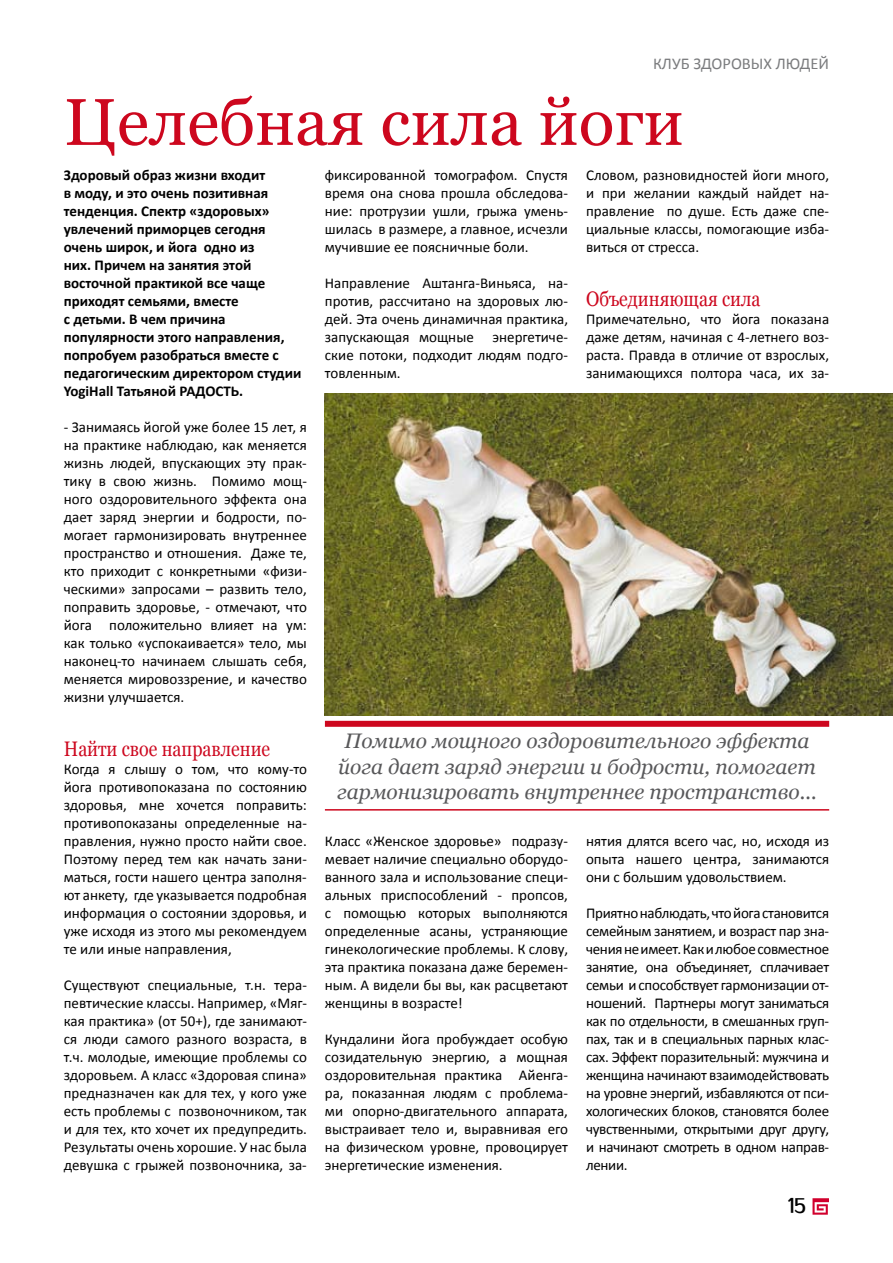
<style>
.page{position:relative;width:893px;height:1263px;background:#fff}
.page>*{position:absolute;margin:0;border:0;box-sizing:border-box;transform-origin:0 0}
.t1{font:66px "Georgia";color:#cd071e}
.t2{font:italic 21px/25.2px "Georgia";color:#58585a;text-align:center}
.t3{font:21px "Georgia";color:#cd071e;scale:.85 1}
.t4{font:21px "Prosto";color:#000;scale:.75 1}
.t5{font:16.5px "Calibri";color:#7b7c7e}
.t6{font:15px/18px "Calibri";color:#000;text-align:justify}
.t7{font:700 15px/18px "Calibri";color:#000}
</style>
<div class="page">
<svg style="left:812px;top:1198px;width:16px;height:17px"></svg>
<img style="left:325px;top:393px;width:568px;height:323px">
<div style="left:325px;top:721px;width:504px;height:6px;background:#cd071e"></div>
<hr style="left:325px;top:809px;width:504px;height:1px;background:#cd071e">
<p class="t5" style="left:653px;top:53px;width:178px">КЛУБ ЗДОРОВЫХ ЛЮДЕЙ</p>
<h1 class="t1" style="left:64px;top:82px;width:621px">Целебная сила йоги</h1>
<p class="t7" style="left:64px;top:166px;width:239px">Здоровый образ жизни входит<br>в моду, и это очень позитивная тенденция. Спектр «здоровых» увлечений приморцев сегодня очень широк, и йога одно из<br>них. Причем на занятия этой восточной практикой все чаще приходят семьями, вместе<br>с детьми. В чем причина популярности этого направления, попробуем разобраться вместе с педагогическим директором студии<br>YogiHall Татьяной РАДОСТЬ.</p>
<p class="t6" style="left:64px;top:418px;width:245px">- Занимаясь йогой уже более 15 лет, я на практике наблюдаю, как меняется жизнь людей, впускающих эту прак&shy;тику в свою жизнь. Помимо мощ&shy;ного оздоровительного эффекта она дает заряд энергии и бодрости, по&shy;могает гармонизировать внутреннее пространство и отношения. Даже те, кто приходит с конкретными «физи&shy;ческими» запросами – развить тело, поправить здоровье, - отмечают, что йога положительно влияет на ум: как только «успокаивается» тело, мы наконец-то начинаем слышать себя, меняется мировоззрение, и качество жизни улучшается.</p>
<h2 class="t3" style="left:64px;top:736px;width:244px">Найти свое направление</h2>
<p class="t6" style="left:64px;top:760px;width:245px">Когда я слышу о том, что кому-то йога противопоказана по состоянию здоровья, мне хочется поправить: противопоказаны определенные на&shy;правления, нужно просто найти свое.<br>Поэтому перед тем как начать зани&shy;маться, гости нашего центра заполня&shy;ют анкету, где указывается подробная информация о состоянии здоровья, и уже исходя из этого мы рекомендуем те или иные направления,</p>
<p class="t6" style="left:64px;top:976px;width:245px">Существуют специальные, т.н. тера&shy;певтические классы. Например, «Мяг&shy;кая практика» (от 50+), где занимают&shy;ся люди самого разного возраста, в т.ч. молодые, имеющие проблемы со здоровьем. А класс «Здоровая спина» предназначен как для тех, у кого уже есть проблемы с позвоночником, так и для тех, кто хочет их предупредить.<br>Результаты очень хорошие. У нас была девушка с грыжей позвоночника, за-</p>
<p class="t6" style="left:325px;top:166px;width:245px">фиксированной томографом. Спустя время она снова прошла обследова&shy;ние: протрузии ушли, грыжа умень&shy;шилась в размере, а главное, исчезли мучившие ее поясничные боли.</p>
<p class="t6" style="left:325px;top:274px;width:245px">Направление Аштанга-Виньяса, на&shy;против, рассчитано на здоровых лю&shy;дей. Эта очень динамичная практика, запускающая мощные</p>
<p class="t6" style="left:325px;top:328px;width:245px;text-indent:168px">энергетиче&shy;ские потоки, подходит людям подго&shy;товленным.</p>
<p class="t6" style="left:586px;top:166px;width:245px">Словом, разновидностей йоги много, и при желании каждый найдет на&shy;правление по душе. Есть даже спе&shy;циальные классы, помогающие изба&shy;виться от стресса.</p>
<h2 class="t3" style="left:586px;top:286px;width:207px">Объединяющая сила</h2>
<p class="t6" style="left:586px;top:310px;width:245px">Примечательно, что йога показана даже детям, начиная с 4-летнего воз&shy;раста. Правда в отличие от взрослых, занимающихся полтора часа, их за-</p>
<h2 class="t2" style="left:337px;top:729px;width:481px">Помимо мощного оздоровительного эффекта йога дает заряд энергии и бодрости, помогает гармонизировать внутреннее пространство...</h2>
<p class="t6" style="left:325px;top:832px;width:245px">Класс «Женское здоровье» подразу&shy;мевает наличие специально оборудо&shy;ванного зала и использование специ&shy;альных приспособлений - пропсов, с помощью которых выполняются определенные асаны, устраняющие гинекологические проблемы. К слову, эта практика показана даже беремен&shy;ным. А видели бы вы, как расцветают женщины в возрасте!</p>
<p class="t6" style="left:325px;top:1030px;width:245px">Кундалини йога пробуждает особую созидательную энергию, а мощная оздоровительная практика Айенга&shy;ра, показанная людям с проблема&shy;ми опорно-двигательного аппарата, выстраивает тело и, выравнивая его на физическом уровне, провоцирует энергетические изменения.</p>
<p class="t6" style="left:586px;top:832px;width:245px">нятия длятся всего час, но, исходя из опыта нашего центра, занимаются они с большим удовольствием.</p>
<p class="t6" style="left:586px;top:904px;width:245px">Приятно наблюдать, что йога становится семейным занятием, и возраст пар зна&shy;чения не имеет. Как и любое совместное занятие, она объединяет, сплачивает семьи и способствует гармонизации от&shy;ношений. Партнеры могут заниматься как по отдельности, в смешанных груп&shy;пах, так и в специальных парных клас&shy;сах. Эффект поразительный: мужчина и женщина начинают взаимодействовать на уровне энергий, избавляются от пси&shy;хологических блоков, становятся более чувственными, открытыми друг другу, и начинают смотреть в одном направ&shy;лении.</p>
<h2 class="t4" style="left:788px;top:1193px;width:25px">15</h2>
</div>
